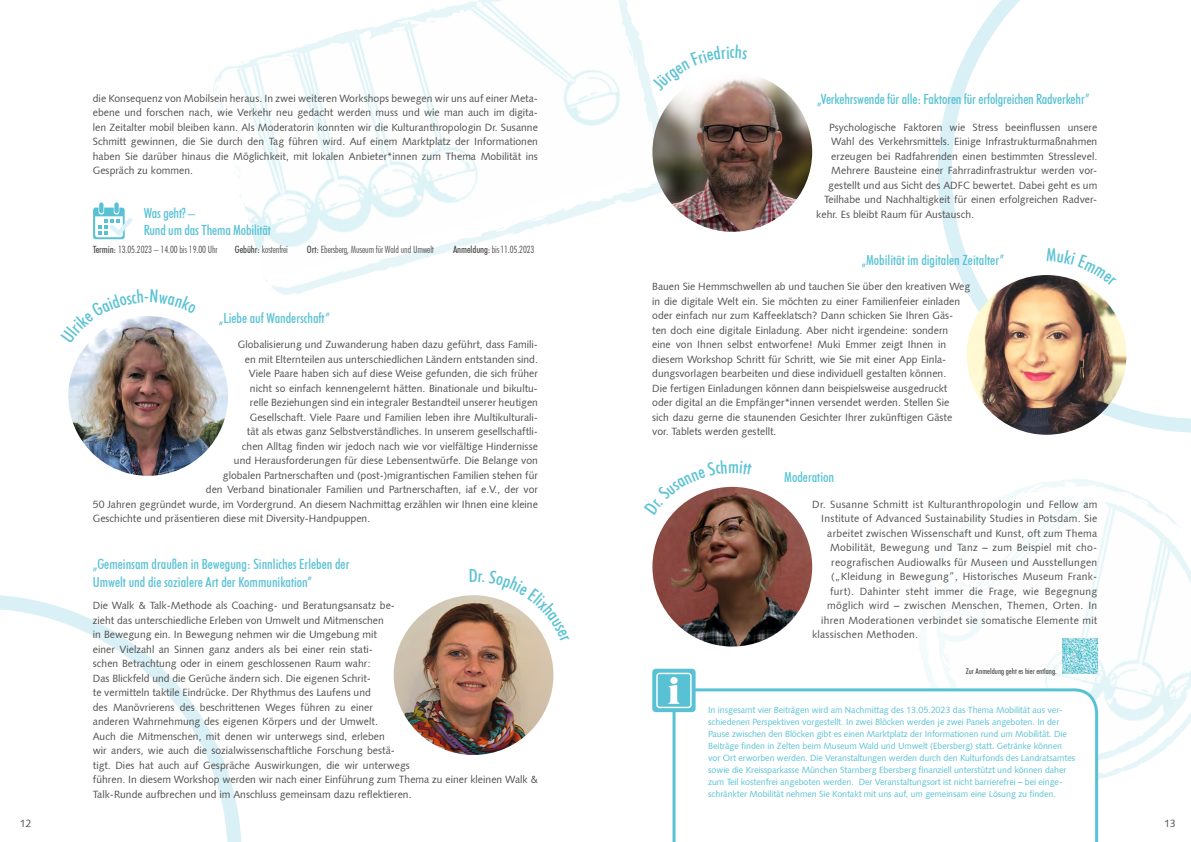
<style>
.page{position:relative;width:1191px;height:842px;background:#fff}
.page>*{position:absolute;margin:0;border:0;box-sizing:border-box;transform-origin:0 0}
.t1{font:500 condensed 14px/18px "Futura BT";color:#58c2d4}
.t2{font:10.5px/14.5px "Humanist 531 BT Roman A";color:#4d4d4c}
.t3{font:10.5px "Humanist 531 BT Roman A";letter-spacing:.02em;color:#4d4d4c}
.t4{font:300 condensed 10px "Futura BT";letter-spacing:-.01em;color:#494a4a}
.t5{font:9px/12px "Humanist 531 BT Roman A";letter-spacing:-.01em;color:#58c2d4}
.t6{font:500 condensed 8px "Futura BT";color:#4d4d4c}
.s1{font-weight:500}
.s2{color:#4d4d4c}
</style>
<div class="page">
<svg style="left:938px;top:0;width:253px;height:433px"></svg>
<svg style="left:0;top:595px;width:242px;height:247px"></svg>
<svg style="left:213px;top:0;width:449px;height:295px"></svg>
<svg style="left:214px;top:61px;width:36px;height:119px"></svg>
<svg style="left:281px;top:55px;width:13px;height:6px"></svg>
<svg style="left:357px;top:34px;width:7px;height:8px"></svg>
<svg style="left:426px;top:20px;width:11px;height:4px"></svg>
<svg style="left:263px;top:276px;width:10px;height:15px"></svg>
<svg style="left:641px;top:88px;width:2px;height:6px"></svg>
<svg style="left:651px;top:133px;width:3px;height:6px"></svg>
<svg style="left:920px;top:479px;width:228px;height:304px"></svg>
<svg style="left:936px;top:501px;width:255px;height:264px"></svg>
<svg style="left:1136px;top:733px;width:4px;height:3px"></svg>
<img style="left:1062px;top:638px;width:36px;height:35px">
<svg style="left:672px;top:688px;width:426px;height:154px"></svg>
<div style="left:652px;top:669px;width:43px;height:43px;background:linear-gradient(to right,#56c0d3,#5dc3d5);border-radius:4px"></div>
<div style="left:657px;top:673px;width:34px;height:34px;background:#58c1d4;border-radius:3px"></div>
<div style="left:656px;top:673px;width:35px;height:35px;border:1px solid #fff;border-radius:3px"></div>
<svg style="left:668px;top:677px;width:11px;height:27px"></svg>
<img style="left:394px;top:595px;width:159px;height:160px;border-radius:80px">
<img style="left:652px;top:72px;width:160px;height:160px;border-radius:80px">
<img style="left:68px;top:316px;width:160px;height:160px;border-radius:80px">
<img style="left:652px;top:487px;width:160px;height:159px;border-radius:80px">
<img style="left:966px;top:275px;width:160px;height:160px;border-radius:80px">
<svg style="left:99px;top:202px;width:4px;height:11px"></svg>
<div style="left:114px;top:202px;width:5px;height:11px;background:#58c1d4;border-radius:2px"></div>
<svg style="left:93px;top:208px;width:39px;height:31px"></svg>
<svg style="left:470px;top:595px;width:77px;height:48px"></svg>
<svg style="left:650px;top:45px;width:97px;height:47px"></svg>
<svg style="left:88px;top:316px;width:108px;height:27px"></svg>
<svg style="left:671px;top:486px;width:81px;height:29px"></svg>
<svg style="left:1046px;top:248px;width:70px;height:39px"></svg>
<p class="t2" style="left:20px;top:815px;width:13px">12</p>
<p class="t2" style="left:93px;top:90px;width:447px;text-align:justify">die Konsequenz von Mobilsein heraus. In zwei weiteren Workshops bewegen wir uns auf einer Meta&shy;ebene und forschen nach, wie Verkehr neu gedacht werden muss und wie man auch im digita&shy;len Zeitalter mobil bleiben kann. Als Moderatorin konnten wir die Kulturanthropologin Dr. Susanne Schmitt gewinnen, die Sie durch den Tag führen wird. Auf einem Marktplatz der Informationen haben Sie darüber hinaus die Möglichkeit, mit lokalen Anbieter*innen zum Thema Mobilität ins Gespräch zu kommen.</p>
<h1 class="t1" style="left:144px;top:205px;width:128px;line-height:16.8px">Was geht? –<br>Rund um das Thema Mobilität</h1>
<p class="t4" style="left:93px;top:244px;width:126px"><span class="s1">Termin:</span> 13.05.2023 <span class="s2">–</span> 14.00 bis 19.00 Uhr</p>
<p class="t4" style="left:235px;top:244px;width:55px"><span class="s1">Gebühr:</span> kostenfrei</p>
<p class="t4" style="left:307px;top:244px;width:129px"><span class="s1">Ort:</span> Ebersberg, Museum für Wald und Umwelt</p>
<p class="t4" style="left:453px;top:244px;width:83px"><span class="s1">Anmeldung:</span> bis 11.05.2023</p>
<h1 class="t1" style="left:219px;top:308px;width:112px">„Liebe auf Wanderschaft”</h1>
<p class="t2" style="left:238px;top:337px;width:301px">Globalisierung und Zuwanderung haben dazu geführt, dass Famili-</p>
<p class="t2" style="left:245px;top:351px;width:295px">en mit Elternteilen aus unterschiedlichen Ländern entstanden sind.</p>
<p class="t2" style="left:249px;top:366px;width:291px">Viele Paare haben sich auf diese Weise gefunden, die sich früher</p>
<p class="t2" style="left:250px;top:380px;width:290px">nicht so einfach kennengelernt hätten. Binationale und bikultu-</p>
<p class="t2" style="left:250px;top:395px;width:290px">relle Beziehungen sind ein integraler Bestandteil unserer heutigen</p>
<p class="t2" style="left:250px;top:409px;width:289px">Gesellschaft. Viele Paare und Familien leben ihre Multikulturali-</p>
<p class="t2" style="left:247px;top:424px;width:292px">tät als etwas ganz Selbstverständliches. In unserem gesellschaftli-</p>
<p class="t2" style="left:242px;top:438px;width:298px">chen Alltag finden wir jedoch nach wie vor vielfältige Hindernisse</p>
<p class="t2" style="left:234px;top:453px;width:306px">und Herausforderungen für diese Lebensentwürfe. Die Belange von</p>
<p class="t2" style="left:223px;top:467px;width:317px">globalen Partnerschaften und (post-)migrantischen Familien stehen für</p>
<p class="t2" style="left:206px;top:482px;width:334px">den Verband binationaler Familien und Partnerschaften, iaf e.V., der vor</p>
<p class="t2" style="left:93px;top:496px;width:446px">50 Jahren gegründet wurde, im Vordergrund. An diesem Nachmittag erzählen wir Ihnen eine kleine</p>
<p class="t2" style="left:93px;top:511px;width:279px">Geschichte und präsentieren diese mit Diversity-Handpuppen.</p>
<h1 class="t1" style="left:93px;top:555px;width:258px">„Gemeinsam draußen in Bewegung: Sinnliches Erleben der<br>Umwelt und die sozialere Art der Kommunikation”</h1>
<p class="t2" style="left:93px;top:598px;width:447px">Die Walk &amp; Talk-Methode als Coaching- und Beratungsansatz be-<br>zieht das unterschiedliche Erleben von Umwelt und Mitmenschen<br>in Bewegung ein. In Bewegung nehmen wir die Umgebung mit<br>einer Vielzahl an Sinnen ganz anders als bei einer rein stati-<br>schen Betrachtung oder in einem geschlossenen Raum wahr:<br>Das Blickfeld und die Gerüche ändern sich. Die eigenen Schrit-<br>te vermitteln taktile Eindrücke. Der Rhythmus des Laufens und<br>des Manövrierens des beschrittenen Weges führen zu einer<br>anderen Wahrnehmung des eigenen Körpers und der Umwelt.<br>Auch die Mitmenschen, mit denen wir unterwegs sind, erleben<br>wir anders, wie auch die sozialwissenschaftliche Forschung bestä-<br>tigt. Dies hat auch auf Gespräche Auswirkungen, die wir unterwegs<br>führen. In diesem Workshop werden wir nach einer Einführung zum Thema zu einer kleinen Walk &amp; Talk-Runde aufbrechen und im Anschluss gemeinsam dazu reflektieren.</p>
<h1 class="t1" style="left:817px;top:90px;width:274px">„Verkehrswende für alle: Faktoren für erfolgreichen Radverkehr”</h1>
<p class="t2" style="left:829px;top:119px;width:270px">Psychologische Faktoren wie Stress beeinflussen unsere</p>
<p class="t2" style="left:831px;top:134px;width:267px">Wahl des Verkehrsmittels. Einige Infrastrukturmaßnahmen</p>
<p class="t2" style="left:831px;top:148px;width:267px">erzeugen bei Radfahrenden einen bestimmten Stresslevel.</p>
<p class="t2" style="left:831px;top:163px;width:267px">Mehrere Bausteine einer Fahrradinfrastruktur werden vor-</p>
<p class="t2" style="left:828px;top:177px;width:271px">gestellt und aus Sicht des ADFC bewertet. Dabei geht es um</p>
<p class="t2" style="left:824px;top:192px;width:274px">Teilhabe und Nachhaltigkeit für einen erfolgreichen Radver-</p>
<p class="t2" style="left:816px;top:206px;width:159px">kehr. Es bleibt Raum für Austausch.</p>
<h1 class="t1" style="left:861px;top:250px;width:144px">„Mobilität im digitalen Zeitalter”</h1>
<p class="t2" style="left:652px;top:279px;width:320px">Bauen Sie Hemmschwellen ab und tauchen Sie über den kreativen Weg in die digitale Welt ein. Sie möchten zu einer Familienfeier einladen oder einfach nur zum Kaffeeklatsch? Dann schicken Sie Ihren Gäs&shy;ten doch eine digitale Einladung. Aber nicht irgendeine: sondern<br>eine von Ihnen selbst entworfene! Muki Emmer zeigt Ihnen in diesem Workshop Schritt für Schritt, wie Sie mit einer App Einla&shy;dungsvorlagen bearbeiten und diese individuell gestalten können.<br>Die fertigen Einladungen können dann beispielsweise ausgedruckt<br>oder digital an die Empfänger*innen versendet werden. Stellen Sie<br>sich dazu gerne die staunenden Gesichter Ihrer zukünftigen Gäste vor. Tablets werden gestellt.</p>
<h1 class="t1" style="left:784px;top:468px;width:51px">Moderation</h1>
<p class="t3" style="left:812px;top:497px;width:287px">Dr. Susanne Schmitt ist Kulturanthropologin und Fellow am</p>
<p class="t3" style="left:821px;top:512px;width:278px">Institute of Advanced Sustainability Studies in Potsdam. Sie</p>
<p class="t3" style="left:827px;top:526px;width:272px">arbeitet zwischen Wissenschaft und Kunst, oft zum Thema</p>
<p class="t3" style="left:830px;top:541px;width:268px">Mobilität, Bewegung und Tanz – zum Beispiel mit cho-</p>
<p class="t3" style="left:831px;top:555px;width:268px">reografischen Audiowalks für Museen und Ausstellungen</p>
<p class="t3" style="left:831px;top:570px;width:268px">(„Kleidung in Bewegung”, Historisches Museum Frank-</p>
<p class="t3" style="left:830px;top:584px;width:269px">furt). Dahinter steht immer die Frage, wie Begegnung</p>
<p class="t3" style="left:827px;top:599px;width:272px">möglich wird – zwischen Menschen, Themen, Orten. In</p>
<p class="t3" style="left:821px;top:613px;width:278px">ihren Moderationen verbindet sie somatische Elemente mit</p>
<p class="t3" style="left:812px;top:628px;width:107px">klassischen Methoden.</p>
<p class="t6" style="left:965px;top:666px;width:92px">Zur Anmeldung geht es hier entlang.</p>
<p class="t5" style="left:708px;top:703px;width:368px">In insgesamt vier Beiträgen wird am Nachmittag des 13.05.2023 das Thema Mobilität aus ver&shy;schiedenen Perspektiven vorgestellt. In zwei Blöcken werden je zwei Panels angeboten. In der Pause zwischen den Blöcken gibt es einen Marktplatz der Informationen rund um Mobilität. Die Beiträge finden in Zelten beim Museum Wald und Umwelt (Ebersberg) statt. Getränke können vor Ort erworben werden. Die Veranstaltungen werden durch den Kulturfonds des Landratsamtes sowie die Kreissparkasse München Starnberg Ebersberg finanziell unterstützt und können daher zum Teil kostenfrei angeboten werden. Der Veranstaltungsort ist nicht barrierefrei – bei einge&shy;schränkter Mobilität nehmen Sie Kontakt mit uns auf, um gemeinsam eine Lösung zu finden.</p>
<p class="t2" style="left:1164px;top:815px;width:13px">13</p>
</div>
